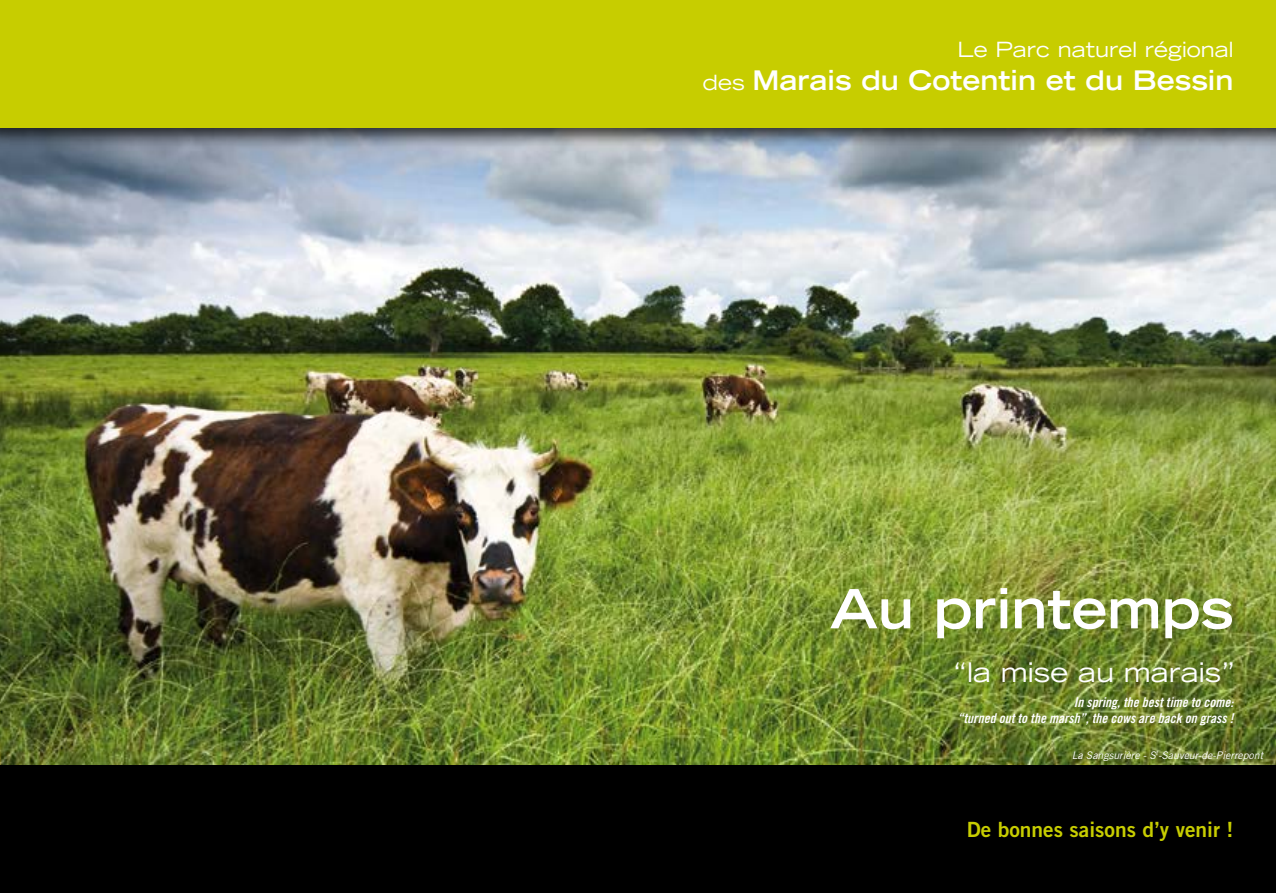
<style>
.page{position:relative;width:1276px;height:893px;background:#fff}
.page>*{position:absolute;margin:0;border:0;box-sizing:border-box;transform-origin:0 0}
.t1{font:700 expanded 54px "Trade Gothic LT Std";color:#fff}
.t2{font:700 expanded 27px "Trade Gothic LT Std";color:#fff}
.t3{font:expanded 27px "Trade Gothic LT Std";color:#fff}
.t4{font:21px "Trade Gothic LT Std Bd 2";color:#c7cd00}
.t5{font:expanded 21px "Trade Gothic LT Std";color:#fff}
.t6{font:13.5px/16.2px "Trade Gothic LT Std Bd Cn 20 Obl";color:#fff;text-align:right}
.t7{font:italic 10.5px "Trade Gothic LT Std";color:#fff}
.s1{font-weight:400;font-size:21px}
</style>
<div class="page">
<img style="left:0;top:150px;width:1276px;height:615px">
<div style="left:0;top:765px;width:1276px;height:128px;background:#000"></div>
<div style="left:0;top:0;width:1276px;height:150px;background:#000;opacity:.75"></div>
<div style="left:0;top:0;width:1276px;height:128px;background:#c7cd00"></div>
<h3 class="t5" style="left:957px;top:36px;width:277px">Le Parc naturel régional</h3>
<h2 class="t2" style="left:703px;top:62px;width:532px"><span class="s1">des</span> Marais du Cotentin et du Bessin</h2>
<h1 class="t1" style="left:830px;top:574px;width:405px">Au printemps</h1>
<h2 class="t3" style="left:953px;top:654px;width:283px">“la mise au marais”</h2>
<p class="t6" style="left:957px;top:694px;width:277px">In spring, the best time to come:<br>“turned out to the marsh”, the cows are back on grass !</p>
<p class="t7" style="left:1071px;top:748px;width:193px">La Sangsurière - S<sup>t</sup>-Sauveur-de-Pierrepont</p>
<h3 class="t4" style="left:967px;top:816px;width:268px">De bonnes saisons d’y venir !</h3>
</div>
